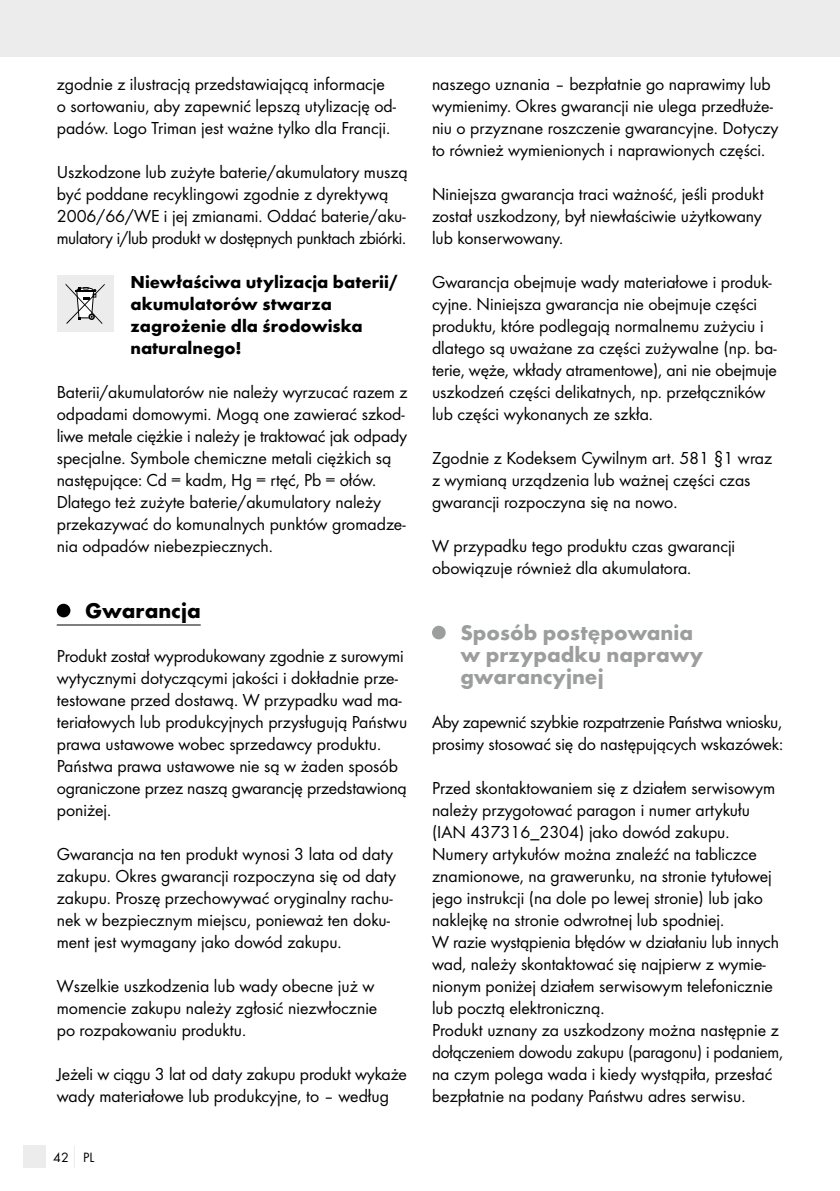
<style>
.page{position:relative;width:840px;height:1191px;background:#fff}
.page>*{position:absolute;margin:0;border:0;box-sizing:border-box;transform-origin:0 0}
.t1{font:700 22px/22px "Futura";color:#9c9d9d}
.t2{font:700 22px "Futura";color:#000}
.t3{font:18px/22px "Futura Boo";color:#000}
.t4{font:18px/22px "Futura Boo";letter-spacing:-.02em;color:#000}
.t5{font:700 18px/22px "Futura";color:#000}
.t6{font:14px "Futura Boo";color:#000}
</style>
<div class="page">
<div style="left:0;top:0;width:839px;height:57px;background:#ececec"></div>
<div style="left:23px;top:1145px;width:22px;height:23px;background:#ececec"></div>
<svg style="left:74px;top:1146px;width:1px;height:22px"></svg>
<hr style="left:57px;top:624px;width:143px;height:1px;background:#000">
<div style="left:57px;top:275px;width:56px;height:57px;background:#ececec"></div>
<svg style="left:66px;top:283px;width:39px;height:41px"></svg>
<div style="left:57px;top:604px;width:13px;height:13px;background:#000;border-radius:50%"></div>
<div style="left:432px;top:626px;width:13px;height:13px;background:#9c9d9d;border-radius:50%"></div>
<p class="t3" style="left:57px;top:73px;width:340px">zgodnie z ilustracją przedstawiającą informacje o sortowaniu, aby zapewnić lepszą utylizację od&shy;padów. Logo Triman jest ważne tylko dla Francji.</p>
<p class="t3" style="left:57px;top:161px;width:352px">Uszkodzone lub zużyte baterie/akumulatory muszą być poddane recyklingowi zgodnie z dyrektywą 2006/66/WE i jej zmianami. Oddać baterie/aku&shy;mulatory i/lub produkt w dostępnych punktach zbiórki.</p>
<p class="t5" style="left:130px;top:271px;width:268px">Niewłaściwa utylizacja baterii/ akumulatorów stwarza zagrożenie dla środowiska naturalnego!</p>
<p class="t3" style="left:57px;top:381px;width:352px">Baterii/akumulatorów nie należy wyrzucać razem z odpadami domowymi. Mogą one zawierać szkod&shy;liwe metale ciężkie i należy je traktować jak odpady specjalne. Symbole chemiczne metali ciężkich są następujące: Cd = kadm, Hg = rtęć, Pb = ołów.<br>Dlatego też zużyte baterie/akumulatory należy przekazywać do komunalnych punktów gromadze&shy;nia odpadów niebezpiecznych.</p>
<p class="t2" style="left:85px;top:597px;width:117px">Gwarancja</p>
<p class="t3" style="left:57px;top:645px;width:352px">Produkt został wyprodukowany zgodnie z surowymi wytycznymi dotyczącymi jakości i dokładnie prze&shy;testowane przed dostawą. W przypadku wad ma&shy;teriałowych lub produkcyjnych przysługują Państwu prawa ustawowe wobec sprzedawcy produktu.<br>Państwa prawa ustawowe nie są w żaden sposób ograniczone przez naszą gwarancję przedstawioną poniżej.</p>
<p class="t3" style="left:57px;top:843px;width:341px">Gwarancja na ten produkt wynosi 3 lata od daty zakupu. Okres gwarancji rozpoczyna się od daty zakupu. Proszę przechowywać oryginalny rachu&shy;nek w bezpiecznym miejscu, ponieważ ten doku&shy;ment jest wymagany jako dowód zakupu.</p>
<p class="t3" style="left:57px;top:975px;width:322px">Wszelkie uszkodzenia lub wady obecne już w momencie zakupu należy zgłosić niezwłocznie po rozpakowaniu produktu.</p>
<p class="t3" style="left:57px;top:1063px;width:351px">Jeżeli w ciągu 3 lat od daty zakupu produkt wykaże wady materiałowe lub produkcyjne, to – według</p>
<p class="t6" style="left:53px;top:1149px;width:43px">42 PL</p>
<p class="t3" style="left:432px;top:73px;width:348px">naszego uznania – bezpłatnie go naprawimy lub wymienimy. Okres gwarancji nie ulega przedłuże&shy;niu o przyznane roszczenie gwarancyjne. Dotyczy to również wymienionych i naprawionych części.</p>
<p class="t3" style="left:432px;top:183px;width:333px;text-align:justify">Niniejsza gwarancja traci ważność, jeśli produkt został uszkodzony, był niewłaściwie użytkowany lub konserwowany.</p>
<p class="t3" style="left:432px;top:271px;width:346px">Gwarancja obejmuje wady materiałowe i produk&shy;cyjne. Niniejsza gwarancja nie obejmuje części produktu, które podlegają normalnemu zużyciu i dlatego są uważane za części zużywalne (np. ba&shy;terie, węże, wkłady atramentowe), ani nie obejmuje uszkodzeń części delikatnych, np. przełączników lub części wykonanych ze szkła.</p>
<p class="t3" style="left:432px;top:447px;width:341px">Zgodnie z Kodeksem Cywilnym art. 581 §1 wraz z wymianą urządzenia lub ważnej części czas gwarancji rozpoczyna się na nowo.</p>
<p class="t3" style="left:432px;top:535px;width:304px">W przypadku tego produktu czas gwarancji obowiązuje również dla akumulatora.</p>
<p class="t1" style="left:460px;top:621px;width:244px">Sposób postępowania w przypadku naprawy gwarancyjnej</p>
<p class="t4" style="left:432px;top:711px;width:352px">Aby zapewnić szybkie rozpatrzenie Państwa wniosku, prosimy stosować się do następujących wskazówek:</p>
<p class="t3" style="left:432px;top:777px;width:352px">Przed skontaktowaniem się z działem serwisowym należy przygotować paragon i numer artykułu (IAN 437316_2304) jako dowód zakupu.<br>Numery artykułów można znaleźć na tabliczce znamionowe, na grawerunku, na stronie tytułowej jego instrukcji (na dole po lewej stronie) lub jako naklejkę na stronie odwrotnej lub spodniej.<br>W razie wystąpienia błędów w działaniu lub innych wad, należy skontaktować się najpierw z wymie&shy;nionym poniżej działem serwisowym telefonicznie lub pocztą elektroniczną.<br>Produkt uznany za uszkodzony można następnie z dołączeniem dowodu zakupu (paragonu) i podaniem, na czym polega wada i kiedy wystąpiła, przesłać bezpłatnie na podany Państwu adres serwisu.</p>
</div>
